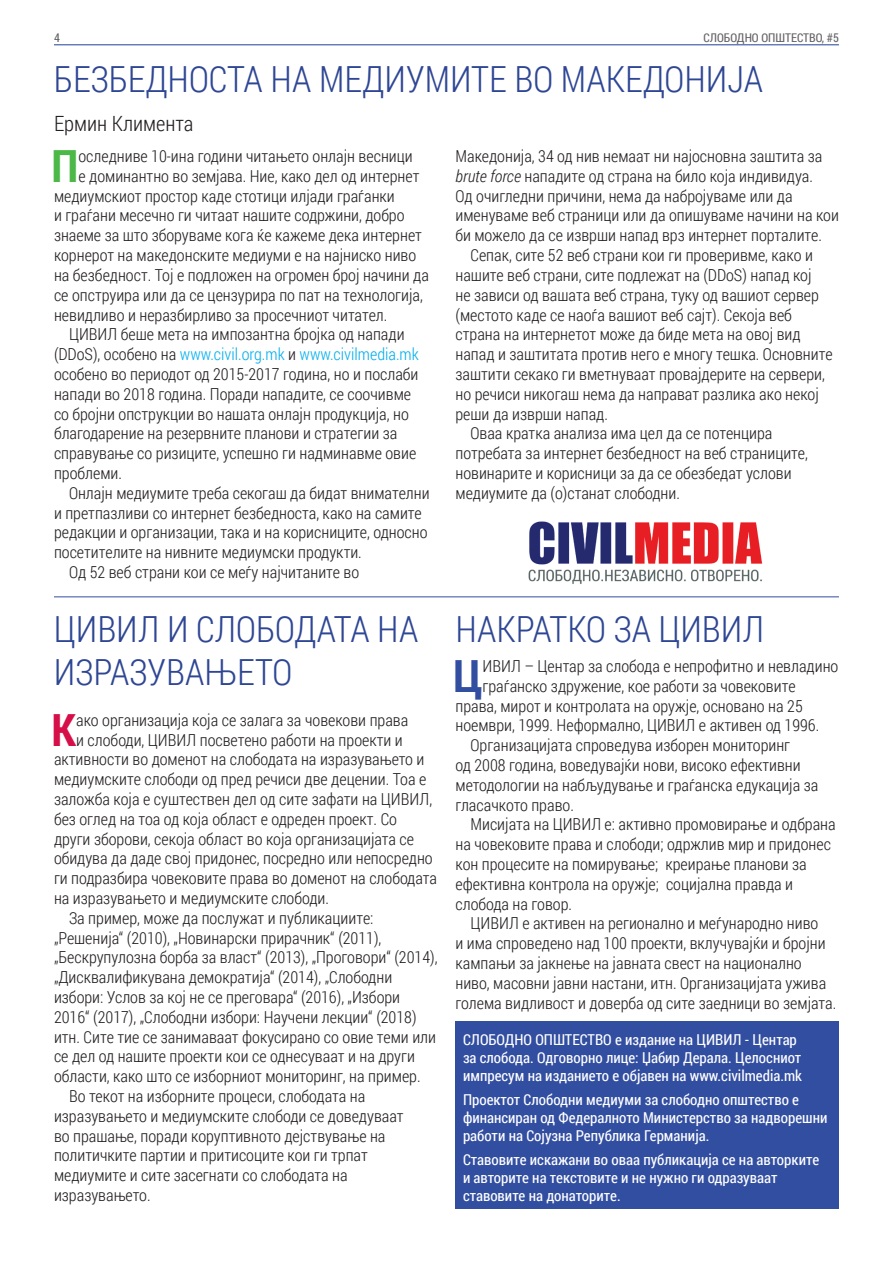
<style>
.page{position:relative;width:893px;height:1263px;background:#fff}
.page>*{position:absolute;margin:0;border:0;box-sizing:border-box;transform-origin:0 0}
.t1{font:700 44.4px "Roboto Condensed";color:#324ea1}
.t2{font:700 44.4px "Roboto Condensed";color:#d60f48}
.t3{font:700 44.4px "Roboto Condensed";color:#4cb848}
.t4{font:300 36px/43.2px "Roboto Condensed";color:#2e4694}
.t5{font:300 21px "Roboto Condensed";color:#231f20}
.t6{font:300 16.5px/19.8px "Roboto Condensed";color:#231f20}
.t7{font:15px/18px "Roboto Condensed";color:#fff}
.t8{font:12px "Roboto Condensed";color:#636366}
.s1{color:#00aeef}
.s2{font-style:italic}
</style>
<div class="page">
<hr style="left:54px;top:45px;width:785px;height:1px;background:#20419a">
<div style="left:455px;top:1022px;width:384px;height:187px;background:#324ea1"></div>
<hr style="left:54px;top:597px;width:785px;height:1px;background:#324ea1">
<img style="left:528px;top:521px;width:235px;height:63px">
<p class="t8" style="left:54px;top:29px;width:7px">4</p>
<p class="t8" style="left:703px;top:29px;width:137px">СЛОБОДНО ОПШТЕСТВО, #5</p>
<h2 class="t4" style="left:54px;top:56px;width:710px">Безбедноста на медиумите во Македонија</h2>
<p class="t5" style="left:54px;top:109px;width:141px">Ермин Климента</p>
<h1 class="t3" style="left:52px;top:135px;width:24px">П</h1>
<p class="t6" style="left:78px;top:146px;width:336px">оследниве 10-ина години читањето онлајн весници</p>
<p class="t6" style="left:78px;top:166px;width:342px">е доминантно во земјава. Н ие, како дел од интернет</p>
<p class="t6" style="left:54px;top:185px;width:342px">медиумскиот простор каде стотици илјади граѓанки</p>
<p class="t6" style="left:54px;top:205px;width:352px">и граѓани месечно ги читаат нашите содржини, добро</p>
<p class="t6" style="left:54px;top:225px;width:369px">знаеме за што зборуваме кога ќе кажеме дека интернет</p>
<p class="t6" style="left:54px;top:245px;width:364px">корнерот на македонските медиуми е на најниско ниво</p>
<p class="t6" style="left:54px;top:265px;width:376px">на безбедност. Тој е подложен на огромен број начини да</p>
<p class="t6" style="left:54px;top:284px;width:370px">се опструира или да се цензурира по пат на технологија,</p>
<p class="t6" style="left:54px;top:304px;width:335px">невидливо и неразбирливо за просечниот читател.</p>
<p class="t6" style="left:69px;top:324px;width:11px">ЦИВИЛ</p>
<p class="t6" style="left:54px;top:324px;width:366px;text-indent:67px">беше мета на импозантна бројка од напади (DDoS), особено на <span class="s1">www.civil.org.mk</span> и <span class="s1">www.civilmedia.mk </span>особено во периодот од 2015-2017 година, но и послаби напади во 2018 година. Поради нападите, се соочивме со бројни опструкции во нашата онлајн продукција, но благодарение на резервните планови и стратегии за справување со ризиците, успешно ги надминавме овие проблеми.</p>
<p class="t6" style="left:69px;top:482px;width:362px">Онлајн медиумите треба секогаш да бидат внимателни</p>
<p class="t6" style="left:54px;top:502px;width:369px">и претпазливи со интернет безбедноста, како на самите</p>
<p class="t6" style="left:54px;top:522px;width:375px">редакции и организации, така и на корисниците, односно</p>
<p class="t6" style="left:54px;top:542px;width:309px">посетителите на нивните медиумски продукти.</p>
<p class="t6" style="left:69px;top:562px;width:292px">Од 52 веб страни кои се меѓу најчитаните во</p>
<p class="t6" style="left:455px;top:146px;width:368px">Македонија, 34 од нив немаат ни најосновна заштита за</p>
<p class="t6" style="left:455px;top:166px;width:359px"><span class="s2">brute force</span> нападите од страна на било која индивидуа.</p>
<p class="t6" style="left:455px;top:185px;width:339px">Од очигледни причини, нема да набројуваме или да</p>
<p class="t6" style="left:455px;top:205px;width:385px">именуваме веб страници или да опишуваме начини на кои</p>
<p class="t6" style="left:455px;top:225px;width:368px">би можело да се изврши напад врз интернет порталите.</p>
<p class="t6" style="left:470px;top:245px;width:344px">Сепак, сите 52 веб страни кои ги проверивме, како и</p>
<p class="t6" style="left:455px;top:265px;width:358px">нашите веб страни, сите подлежат на (DDoS) напад кој</p>
<p class="t6" style="left:455px;top:284px;width:365px">не зависи од вашата веб страна, туку од вашиот сервер</p>
<p class="t6" style="left:455px;top:304px;width:338px">(местото каде се наоѓа вашиот веб сајт). Секоја веб</p>
<p class="t6" style="left:455px;top:324px;width:347px">страна на интернетот може да биде мета на овој вид</p>
<p class="t6" style="left:455px;top:344px;width:379px">напад и заштитата против него е многу тешка. Основните</p>
<p class="t6" style="left:455px;top:364px;width:371px">заштити секако ги вметнуваат провајдерите на сервери,</p>
<p class="t6" style="left:455px;top:383px;width:365px">но речиси никогаш нема да направат разлика ако некој</p>
<p class="t6" style="left:455px;top:403px;width:154px">реши да изврши напад.</p>
<p class="t6" style="left:470px;top:423px;width:303px">Оваа кратка анализа има цел да се потенцира</p>
<p class="t6" style="left:455px;top:443px;width:354px">потребата за интернет безбедност на веб страниците,</p>
<p class="t6" style="left:455px;top:463px;width:338px">новинарите и корисници за да се обезбедат услови</p>
<p class="t6" style="left:455px;top:482px;width:226px">медиумите да (о)станат слободни.</p>
<h2 class="t4" style="left:54px;top:606px;width:626px;text-indent:113px">и слободата на Н акратко зa ЦИВИЛ изразувањето</h2>
<h2 class="t4" style="left:54px;top:606px;width:21px">ЦИВИЛ</h2>
<h1 class="t1" style="left:453px;top:645px;width:27px">Ц</h1>
<p class="t6" style="left:483px;top:656px;width:10px">ИВИЛ</p>
<p class="t6" style="left:524px;top:656px;width:315px">– Центар за слобода е непрофитно и невладино</p>
<p class="t6" style="left:483px;top:675px;width:314px">граѓанско здружение, кое работи за човековите</p>
<p class="t6" style="left:455px;top:695px;width:349px">права, мирот и контролата на оружје, основано на 25</p>
<p class="t6" style="left:455px;top:715px;width:202px">ноември, 1999. Неформално, ЦИВИЛ</p>
<p class="t6" style="left:699px;top:715px;width:122px">е активен од 1996.</p>
<p class="t6" style="left:470px;top:735px;width:321px">Организацијата спроведува изборен мониторинг</p>
<p class="t6" style="left:455px;top:755px;width:347px">од 2008 година, воведувајќи нови, високо ефективни</p>
<p class="t6" style="left:455px;top:774px;width:364px">методологии на набљудување и граѓанска едукација за</p>
<p class="t6" style="left:455px;top:794px;width:120px">гласачкото право.</p>
<p class="t6" style="left:470px;top:814px;width:93px">М исијата на ЦИВИЛ</p>
<p class="t6" style="left:605px;top:814px;width:233px">е: активно промовирање и одбрана</p>
<p class="t6" style="left:455px;top:834px;width:377px">на човековите права и слободи; одржлив мир и придонес</p>
<p class="t6" style="left:455px;top:854px;width:353px">кон процесите на помирување; креирање планови за</p>
<p class="t6" style="left:455px;top:873px;width:339px">ефективна контрола на оружје; социјална правда и</p>
<p class="t6" style="left:455px;top:893px;width:118px">слобода на говор.</p>
<p class="t6" style="left:470px;top:913px;width:11px">ЦИВИЛ</p>
<h1 class="t2" style="left:52px;top:698px;width:24px">К</h1>
<p class="t6" style="left:76px;top:709px;width:334px">ако организација која се залага за човекови права и слободи, ЦИВИЛ</p>
<p class="t6" style="left:54px;top:729px;width:374px;text-indent:146px">посветено работи на проекти и активности во доменот на слободата на изразувањето и медиумските слободи од пред речиси две децении. Тоа е заложба која е суштествен дел од сите зафати на ЦИВИЛ</p>
<p class="t6" style="left:429px;top:789px;width:4px">,</p>
<p class="t6" style="left:54px;top:808px;width:345px">без оглед на тоа од која област е одреден проект. Со</p>
<p class="t6" style="left:54px;top:828px;width:362px">други зборови, секоја област во која организацијата се</p>
<p class="t6" style="left:54px;top:848px;width:380px">обидува да даде свој придонес, посредно или непосредно</p>
<p class="t6" style="left:54px;top:868px;width:385px">ги подразбира човековите права во доменот на слободата</p>
<p class="t6" style="left:54px;top:888px;width:276px">на изразувањето и медиумските слободи.</p>
<p class="t6" style="left:69px;top:907px;width:306px">За пример, може да послужат и публикациите:</p>
<p class="t6" style="left:54px;top:927px;width:329px">„Решенија“ (2010), „Новинарски прирачник“ (2011),</p>
<p class="t6" style="left:54px;top:947px;width:385px">„Бескрупулозна борба за власт“ (2013), „П роговори“ (2014),</p>
<p class="t6" style="left:54px;top:967px;width:340px">„Дисквалификувана демократија“ (2014), „Слободни</p>
<p class="t6" style="left:54px;top:987px;width:348px">избори: Услов за кој не се преговара“ (2016), „Избори</p>
<p class="t6" style="left:54px;top:1006px;width:364px">2016“ (2017), „Слободни избори: Научени лекции“ (2018)</p>
<p class="t6" style="left:54px;top:1026px;width:384px">итн. Сите тие се занимаваат фокусирано со овие теми или</p>
<p class="t6" style="left:54px;top:1046px;width:362px">се дел од нашите проекти кои се однесуваат и на други</p>
<p class="t6" style="left:54px;top:1066px;width:368px">области, како што се изборниот мониторинг, на пример.</p>
<p class="t6" style="left:69px;top:1086px;width:298px">Во текот на изборните процеси, слободата на</p>
<p class="t6" style="left:54px;top:1105px;width:351px">изразувањето и медиумските слободи се доведуваат</p>
<p class="t6" style="left:54px;top:1125px;width:333px">во прашање, поради коруптивното дејствување на</p>
<p class="t6" style="left:54px;top:1145px;width:315px">политичките партии и притисоците кои ги трпат</p>
<p class="t6" style="left:54px;top:1165px;width:295px">медиумите и сите засегнати со слободата на</p>
<p class="t6" style="left:54px;top:1185px;width:98px">изразувањето.</p>
<p class="t6" style="left:455px;top:913px;width:382px;text-indent:67px">е активен на регионално и меѓународно ниво<br>и има спроведено над 100 проекти, вклучувајќи и бројни кампањи за јакнење на јавната свест на национално ниво, масовни јавни настани, итн. Организацијата ужива голема видливост и доверба од сите заедници во земјата.</p>
<p class="t7" style="left:463px;top:1030px;width:340px">СЛОБОДНО ОПШТЕСТВО е издание на ЦИВИЛ - Центар за слобода. Одговорно лице: Џабир Дерала. Целосниот импресум на изданието е објавен на www.civilmedia.mk</p>
<p class="t7" style="left:463px;top:1090px;width:366px">Проектот Слободни медиуми за слободно општество е финансиран од Федералното Министерство за надворешни работи на Сојузна Република Германија.</p>
<p class="t7" style="left:463px;top:1150px;width:358px">Ставовите искажани во оваа публикација се на авторките и авторите на текстовите и не нужно ги одразуваат ставовите на донаторите.</p>
</div>
